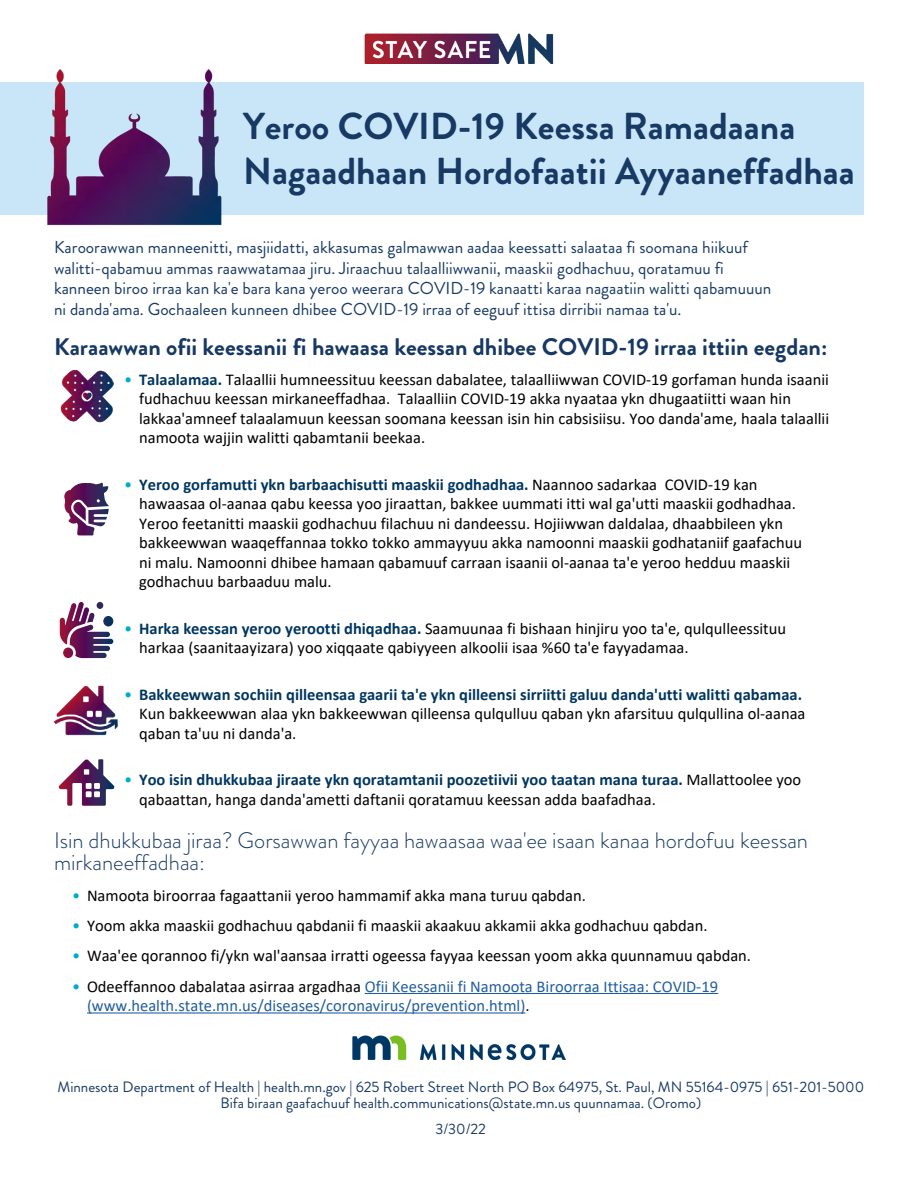
<style>
.page{position:relative;width:918px;height:1188px;background:#fff}
.page>*{position:absolute;margin:0;border:0;box-sizing:border-box;transform-origin:0 0}
.t1{font:700 37.5px/45px "Brandon Grotesque";color:#173963}
.t2{font:700 24px "Brandon Grotesque";color:#173963}
.t3{font:300 22.5px/22.5px "Brandon Grotesque";color:#173963}
.t4{font:17.25px/20.7px "Brandon Grotesque";color:#173963}
.Bullets{font:16.5px/19.5px "Calibri";color:#000}
.Bullets-2{font:16.5px/19.5px "Calibri";color:#215e9e}
.body_10{font:15px/16.5px "Brandon Grotesque";color:#173963;text-align:center}
.s1{color:#00accd}
.s2{font-weight:700;color:#003660}
.s3{color:#000}
</style>
<div class="page">
<div style="left:0;top:82px;width:864px;height:133px;background:#c9e6f8"></div>
<img style="left:364px;top:34px;width:190px;height:29px">
<img style="left:353px;top:1036px;width:212px;height:23px">
<svg style="left:64px;top:483px;width:45px;height:52px"></svg>
<svg style="left:60px;top:602px;width:53px;height:56px"></svg>
<svg style="left:59px;top:759px;width:55px;height:47px"></svg>
<hr style="left:365px;top:993px;width:353px;height:1px;background:#215e9e">
<hr style="left:87px;top:1012px;width:438px;height:2px;background:#215e9e">
<img style="left:61px;top:370px;width:52px;height:52px">
<img style="left:53px;top:685px;width:65px;height:51px">
<img style="left:47px;top:69px;width:175px;height:157px">
<h1 class="t1" style="left:243px;top:104px;width:613px">Yeroo COVID-19 Keessa Ramadaana<br>Nagaadhaan Hordofaatii Ayyaaneffadhaa</h1>
<p class="t4" style="left:54px;top:237px;width:719px">Karoorawwan manneenitti, masjiidatti, akkasumas galmawwan aadaa keessatti salaataa fi soomana hiikuuf walitti-qabamuu ammas raawwatamaa jiru. Jiraachuu talaalliiwwanii, maaskii godhachuu, qoratamuu fi kanneen biroo irraa kan ka'e bara kana yeroo weerara COVID-19 kanaatti karaa nagaatiin walitti qabamuuun ni danda'ama. Gochaaleen kunneen dhibee COVID-19 irraa of eeguuf ittisa dirribii namaa ta'u.</p>
<h2 class="t2" style="left:54px;top:330px;width:775px">Karaawwan ofii keessanii fi hawaasa keessan dhibee COVID-19 irraa ittiin eegdan:</h2>
<p class="Bullets" style="left:139px;top:369px;width:691px;text-indent:-15px"><span class="s1">•</span> <span class="s2">Talaalamaa.</span> Talaallii humneessituu keessan dabalatee, talaalliiwwan COVID-19 gorfaman hunda isaanii fudhachuu keessan mirkaneeffadhaa. Talaalliin COVID-19 akka nyaataa ykn dhugaatiitti waan hin lakkaa'amneef talaalamuun keessan soomana keessan isin hin cabsisiisu. Yoo danda'ame, haala talaallii namoota wajjin walitti qabamtanii beekaa.</p>
<p class="Bullets" style="left:139px;top:474px;width:665px;text-indent:-15px"><span class="s1">•</span> <span class="s2">Yeroo gorfamutti ykn barbaachisutti maaskii godhadhaa.</span> Naannoo sadarkaa COVID-19 kan hawaasaa ol-aanaa qabu keessa yoo jiraattan, bakkee uummati itti wal ga'utti maaskii godhadhaa.<br>Yeroo feetanitti maaskii godhachuu filachuu ni dandeessu. Hojiiwwan daldalaa, dhaabbileen ykn bakkeewwan waaqeffannaa tokko tokko ammayyuu akka namoonni maaskii godhataniif gaafachuu ni malu. Namoonni dhibee hamaan qabamuuf carraan isaanii ol-aanaa ta'e yeroo hedduu maaskii godhachuu barbaaduu malu.</p>
<p class="Bullets" style="left:139px;top:618px;width:648px;text-indent:-15px"><span class="s1">•</span> <span class="s2">Harka keessan yeroo yerootti dhiqadhaa.</span> Saamuunaa fi bishaan hinjiru yoo ta'e, qulqulleessituu harkaa (saanitaayizara) yoo xiqqaate qabiyyeen alkoolii isaa %60 ta'e fayyadamaa.</p>
<p class="Bullets" style="left:139px;top:684px;width:668px;text-indent:-15px"><span class="s1">•</span> <span class="s2">Bakkeewwan sochiin qilleensaa gaarii ta'e ykn qilleensi sirriitti galuu danda'utti walitti qabamaa.<br></span>Kun bakkeewwan alaa ykn bakkeewwan qilleensa qulqulluu qaban ykn afarsituu qulqullina ol-aanaa qaban ta'uu ni danda'a.</p>
<p class="Bullets" style="left:139px;top:770px;width:664px;text-indent:-15px"><span class="s1">•</span> <span class="s2">Yoo isin dhukkubaa jiraate ykn qoratamtanii poozetiivii yoo taatan mana turaa.</span> Mallattoolee yoo qabaattan, hanga danda'ametti daftanii qoratamuu keessan adda baafadhaa.</p>
<h3 class="t3" style="left:54px;top:829px;width:756px">Isin dhukkubaa jiraa? Gorsawwan fayyaa hawaasaa waa'ee isaan kanaa hordofuu keessan mirkaneeffadhaa:</h3>
<p class="Bullets" style="left:72px;top:885px;width:516px"><span class="s1">•</span> Namoota biroorraa fagaattanii yeroo hammamif akka mana turuu qabdan.</p>
<p class="Bullets" style="left:72px;top:915px;width:637px"><span class="s1">•</span> Yoom akka maaskii godhachuu qabdanii fi maaskii akaakuu akkamii akka godhachuu qabdan.</p>
<p class="Bullets" style="left:72px;top:946px;width:681px"><span class="s1">•</span> Waa'ee qorannoo fi/ykn wal'aansaa irratti ogeessa fayyaa keessan yoom akka quunnamuu qabdan.</p>
<p class="Bullets-2" style="left:87px;top:976px;width:633px;text-indent:-15px"><span class="s1">•</span> <span class="s3">Odeeffannoo dabalataa asirraa argadhaa</span> Ofii Keessanii fi Namoota Biroorraa Ittisaa: COVID-19 (www.health.state.mn.us/diseases/coronavirus/prevention.html)<span class="s3">.</span></p>
<p class="body_10" style="left:57px;top:1079px;width:808px">Minnesota Department of Health | health.mn.gov | 625 Robert Street North PO Box 64975, St. Paul, MN 55164-0975 | 651-201-5000<br>Bifa biraan gaafachuuf health.communications@state.mn.us quunnamaa. (Oromo)</p>
<p class="body_10" style="left:435px;top:1121px;width:52px">3/30/22</p>
</div>
